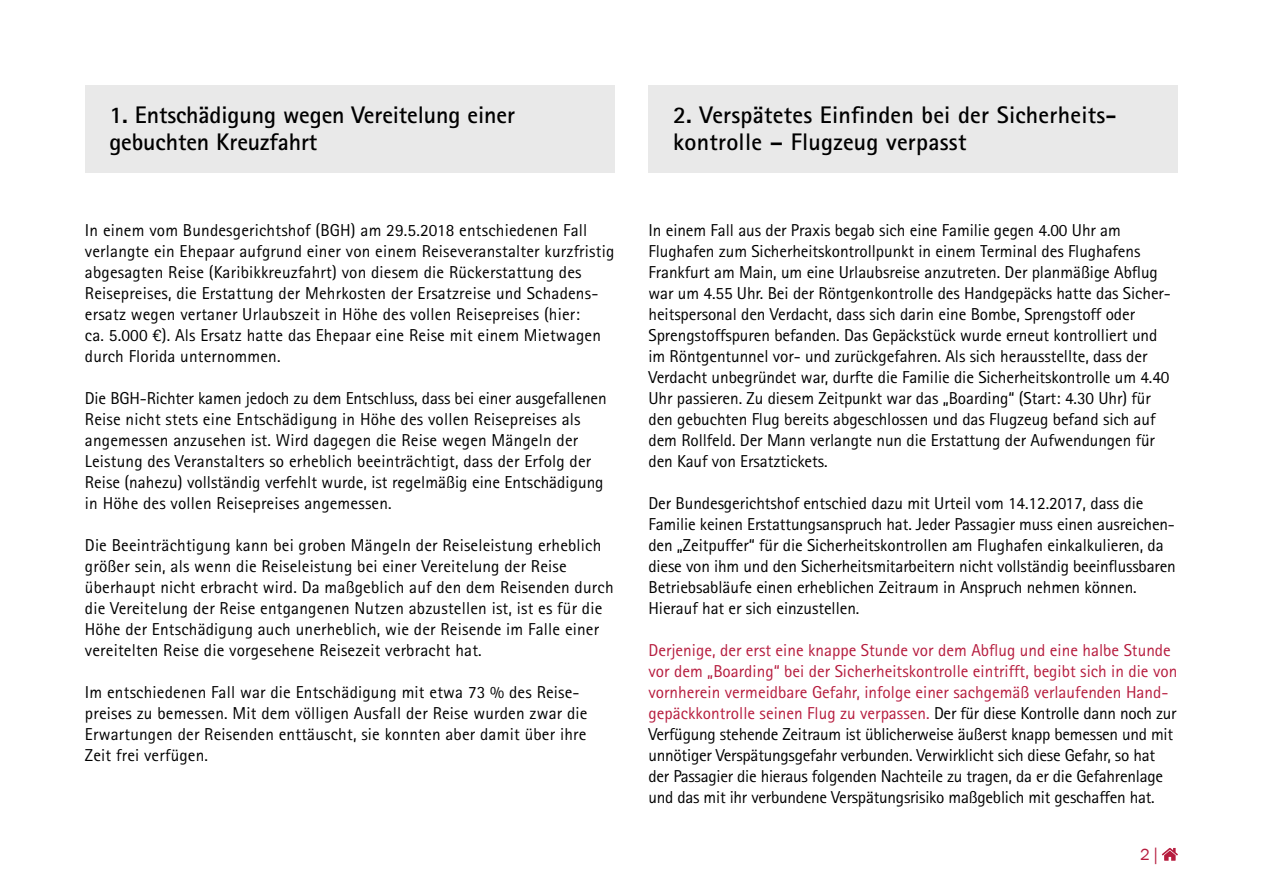
<style>
.page{position:relative;width:1263px;height:893px;background:#fff}
.page>*{position:absolute;margin:0;border:0;box-sizing:border-box;transform-origin:0 0}
.t1{font:700 24px/27px "Rotis Sans Serif Std";letter-spacing:.01em;color:#000}
.t2{font:17.25px/21px "Rotis Sans Serif Std";color:#000}
.t3{font:16.5px "Franklin Gothic";color:#b61c3e}
.s1{color:#b61c3e}
.s2{font-family:"Myriad Pro"}
</style>
<div class="page">
<div style="left:85px;top:85px;width:529px;height:88px;background:#e9e9e9"></div>
<svg style="left:1162px;top:848px;width:16px;height:13px"></svg>
<div style="left:649px;top:85px;width:529px;height:88px;background:#e9e9e9"></div>
<h1 class="t1" style="left:109px;top:101px;width:407px">1. Entschädigung wegen Vereitelung einer gebuchten Kreuzfahrt</h1>
<p class="t2" style="left:85px;top:219px;width:531px">In einem vom Bundesgerichtshof (BGH) am 29.5.2018 entschiedenen Fall verlangte ein Ehepaar aufgrund einer von einem Reiseveranstalter kurzfristig abgesagten Reise (Karibikkreuzfahrt) von diesem die Rückerstattung des Reisepreises, die Erstattung der Mehrkosten der Ersatzreise und Schadens&shy;ersatz wegen vertaner Urlaubszeit in Höhe des vollen Reisepreises (hier:<br>ca. 5.000 €). Als Ersatz hatte das Ehepaar eine Reise mit einem Mietwagen durch Florida unternommen.</p>
<p class="t2" style="left:85px;top:387px;width:523px">Die BGH-Richter kamen jedoch zu dem Entschluss, dass bei einer ausgefallenen Reise nicht stets eine Entschädigung in Höhe des vollen Reisepreises als angemessen anzusehen ist. Wird dagegen die Reise wegen Mängeln der Leistung des Veranstalters so erheblich beeinträchtigt, dass der Erfolg der Reise (nahezu) vollständig verfehlt wurde, ist regelmäßig eine Entschädigung in Höhe des vollen Reisepreises angemessen.</p>
<p class="t2" style="left:85px;top:534px;width:530px">Die Beeinträchtigung kann bei groben Mängeln der Reiseleistung erheblich größer sein, als wenn die Reiseleistung bei einer Vereitelung der Reise überhaupt nicht erbracht wird. Da maßgeblich auf den dem Reisenden durch die Vereitelung der Reise entgangenen Nutzen abzustellen ist, ist es für die Höhe der Entschädigung auch unerheblich, wie der Reisende im Falle einer vereitelten Reise die vorgesehene Reisezeit verbracht hat.</p>
<p class="t2" style="left:85px;top:681px;width:504px">Im entschiedenen Fall war die Entschädigung mit etwa 73 % des Reise&shy;preises zu bemessen. Mit dem völligen Ausfall der Reise wurden zwar die Erwartungen der Reisenden enttäuscht, sie konnten aber damit über ihre Zeit frei verfügen.</p>
<h1 class="t1" style="left:673px;top:101px;width:445px">2. Verspätetes Einfinden bei der Sicherheits&shy;kontrolle – Flugzeug verpasst</h1>
<p class="t2" style="left:648px;top:219px;width:524px">In einem Fall aus der Praxis begab sich eine Familie gegen 4.00 Uhr am Flughafen zum Sicherheitskontrollpunkt in einem Terminal des Flughafens Frankfurt am Main, um eine Urlaubsreise anzutreten. Der planmäßige Abflug war um 4.55 Uhr. Bei der Röntgenkontrolle des Handgepäcks hatte das Sicher&shy;heitspersonal den Verdacht, dass sich darin eine Bombe, Sprengstoff oder Sprengstoffspuren befanden. Das Gepäckstück wurde erneut kontrolliert und im Röntgentunnel vor- und zurückgefahren. Als sich herausstellte, dass der Verdacht unbegründet war, durfte die Familie die Sicherheitskontrolle um 4.40<br>Uhr passieren. Zu diesem Zeitpunkt war das „Boarding“ (Start: 4.30 Uhr) für den gebuchten Flug bereits abgeschlossen und das Flugzeug befand sich auf dem Rollfeld. Der Mann verlangte nun die Erstattung der Aufwendungen für den Kauf von Ersatztickets.</p>
<p class="t2" style="left:648px;top:492px;width:529px">Der Bundesgerichtshof entschied dazu mit Urteil vom 14.12.2017, dass die Familie keinen Erstattungsanspruch hat. Jeder Passagier muss einen ausreichen&shy;den „Zeitpuffer“ für die Sicherheitskontrollen am Flughafen einkalkulieren, da diese von ihm und den Sicherheitsmitarbeitern nicht vollständig beeinflussbaren Betriebsabläufe einen erheblichen Zeitraum in Anspruch nehmen können.<br>Hierauf hat er sich einzustellen.</p>
<p class="t2" style="left:648px;top:639px;width:530px"><span class="s1">Derjenige, der erst eine knappe Stunde vor dem Abflug und eine halbe Stunde vor dem „Boarding“ bei der Sicherheitskontrolle eintrifft, begibt sich in die von vornherein vermeidbare Gefahr, infolge einer sachgemäß verlaufenden Hand&shy;gepäckkontrolle seinen Flug zu verpassen.</span> Der für diese Kontrolle dann noch zur Verfügung stehende Zeitraum ist üblicherweise äußerst knapp bemessen und mit unnötiger Verspätungsgefahr verbunden. Verwirklicht sich diese Gefahr, so hat der Passagier die hieraus folgenden Nachteile zu tragen, da er die Gefahrenlage und das mit ihr verbundene Verspätungsrisiko maßgeblich mit geschaffen hat.</p>
<p class="t3" style="left:1140px;top:845px;width:19px">2 <span class="s2">|</span></p>
</div>
